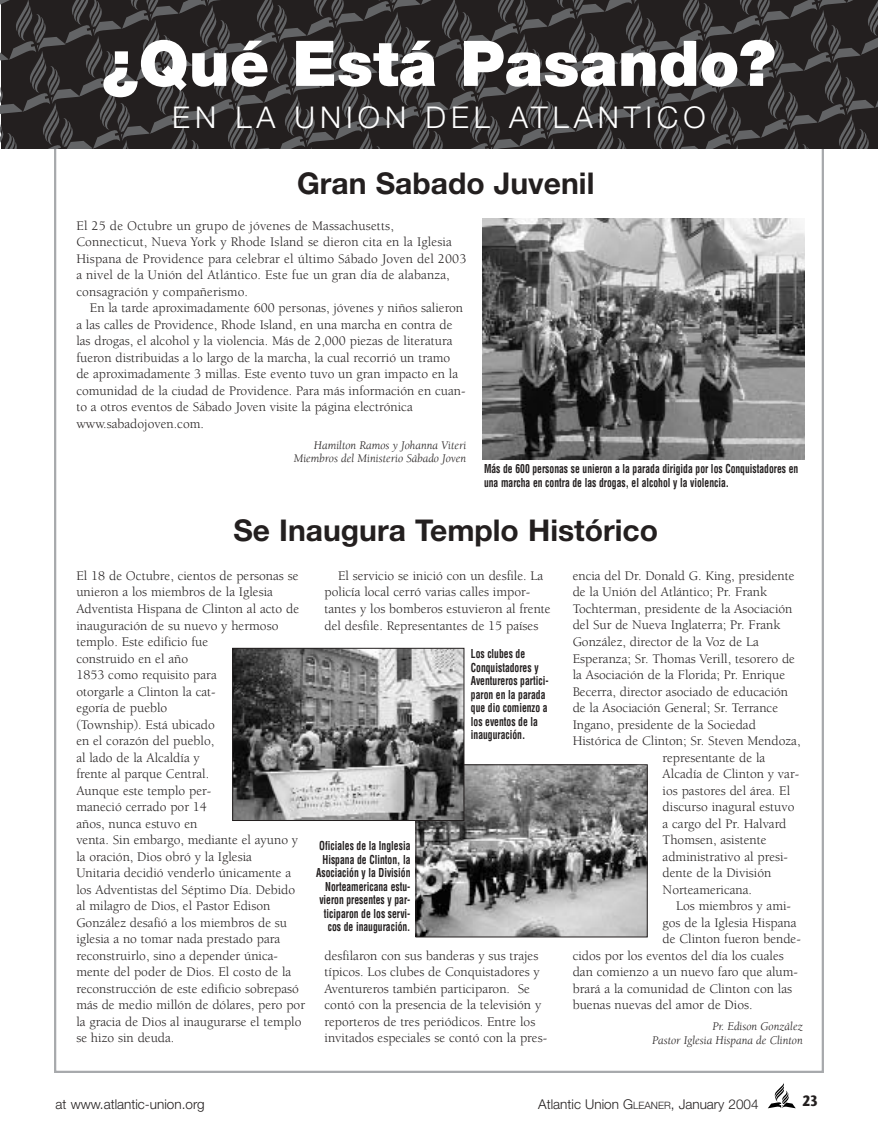
<style>
.page{position:relative;width:878px;height:1148px;background:#fff}
.page>*{position:absolute;margin:0;border:0;box-sizing:border-box;transform-origin:0 0}
.t1{font:900 63px "Helvetica Neue";color:#fff}
.t2{font:700 30px "Helvetica Neue";color:#231f1f}
.t3{font:300 30px "Helvetica Neue";letter-spacing:.165em;color:#fff}
.t4{font:700 15px "Stone Sans";color:#231f1f;scale:.8 1}
.t5{font:13.5px/16.5px "Berkeley";color:#231f1f}
.t6{font:300 13.5px "Helvetica Neue";color:#231f1f}
.t7{font:700 condensed 12px/13.5px "Helvetica";color:#231f1f;scale:.8 1}
.t8{font:italic 12px/13.5px "Berkeley";color:#231f1f;text-align:right}
.s1{font-size:10.2px}
</style>
<div class="page">
<svg style="left:768px;top:1083px;width:27px;height:25px"></svg>
<svg style="left:1px;top:0;width:877px;height:148px;background:#322f2f"></svg>
<img style="left:482px;top:219px;width:322px;height:240px">
<img style="left:417px;top:766px;width:228px;height:169px">
<div style="left:415px;top:764px;width:232px;height:173px;border:1px solid #231f1f"></div>
<img style="left:234px;top:650px;width:228px;height:169px">
<div style="left:232px;top:648px;width:232px;height:173px;border:1px solid #231f1f"></div>
<h1 class="t1" style="left:102px;top:41px;width:674px">¿Qué Está Pasando?</h1>
<h2 class="t3" style="left:172px;top:106px;width:535px">EN LA UNION DEL ATLANTICO</h2>
<h2 class="t2" style="left:297px;top:173px;width:299px">Gran Sabado Juvenil</h2>
<p class="t5" style="left:76px;top:218px;width:391px">El 25 de Octubre un grupo de jóvenes de Massachusetts, Connecticut, Nueva York y Rhode Island se dieron cita en la Iglesia Hispana de Providence para celebrar el último Sábado Joven del 2003 a nivel de la Unión del Atlántico. Este fue un gran día de alabanza, consagración y compañerismo.</p>
<p class="t5" style="left:76px;top:301px;width:390px;text-indent:14px">En la tarde aproximadamente 600 personas, jóvenes y niños salieron a las calles de Providence, Rhode Island, en una marcha en contra de las drogas, el alcohol y la violencia. Más de 2,000 piezas de literatura fueron distribuidas a lo largo de la marcha, la cual recorrió un tramo de aproximadamente 3 millas. Este evento tuvo un gran impacto en la comunidad de la ciudad de Providence. Para más información en cuan&shy;to a otros eventos de Sábado Joven visite la página electrónica www.sabadojoven.com.</p>
<p class="t8" style="left:294px;top:439px;width:174px">Hamilton Ramos y Johanna Viteri<br>Miembros del Ministerio Sábado Joven</p>
<p class="t7" style="left:484px;top:463px;width:394px">Más de 600 personas se unieron a la parada dirigida por los Conquistadores en una marcha en contra de las drogas, el alcohol y la violencia.</p>
<h2 class="t2" style="left:233px;top:520px;width:426px">Se Inaugura Templo Histórico</h2>
<p class="t5" style="left:76px;top:568px;width:230px">El 18 de Octubre, cientos de personas se unieron a los miembros de la Iglesia<br>Adventista Hispana de Clinton al acto de inauguración de su nuevo y hermoso templo. Este edificio fue<br>construido en el año<br>1853 como requisito para<br>otorgarle a Clinton la cat-<br>egoría de pueblo<br>(Township). Está ubicado<br>en el corazón del pueblo,<br>al lado de la Alcaldía y<br>frente al parque Central.<br>Aunque este templo per-<br>maneció cerrado por 14<br>años, nunca estuvo en<br>venta. Sin embargo, mediante el ayuno y la oración, Dios obró y la Iglesia<br>Unitaria decidió venderlo únicamente a los Adventistas del Séptimo Día. Debido al milagro de Dios, el Pastor Edison<br>González desafió a los miembros de su iglesia a no tomar nada prestado para reconstruirlo, sino a depender única&shy;mente del poder de Dios. El costo de la reconstrucción de este edificio sobrepasó más de medio millón de dólares, pero por la gracia de Dios al inaugurarse el templo se hizo sin deuda.</p>
<p class="t5" style="left:324px;top:568px;width:228px;text-indent:14px">El servicio se inició con un desfile. La policía local cerró varias calles impor&shy;tantes y los bomberos estuvieron al frente del desfile. Representantes de 15 países</p>
<p class="t7" style="left:471px;top:648px;width:99px">Los clubes de<br>Conquistadores y<br>Aventureros partici&shy;paron en la parada que dio comienzo a los eventos de la inauguración.</p>
<p class="t7" style="left:316px;top:840px;width:119px;text-align:right">Oficiales de la Inglesia<br>Hispana de Clinton, la<br>Asociación y la División<br>Norteamericana estu&shy;vieron presentes y par&shy;ticiparon de los servi&shy;cos de inauguración.</p>
<p class="t5" style="left:324px;top:948px;width:224px">desfilaron con sus banderas y sus trajes típicos. Los clubes de Conquistadores y Aventureros también participaron. Se contó con la presencia de la televisión y reporteros de tres periódicos. Entre los invitados especiales se contó con la pres-</p>
<p class="t5" style="left:572px;top:568px;width:223px">encia del Dr. Donald G. King, presidente</p>
<p class="t5" style="left:572px;top:585px;width:196px">de la Unión del Atlántico; Pr. Frank</p>
<p class="t5" style="left:572px;top:601px;width:221px">Tochterman, presidente de la Asociación</p>
<p class="t5" style="left:572px;top:618px;width:209px">del Sur de Nueva Inglaterra; Pr. Frank</p>
<p class="t5" style="left:572px;top:634px;width:188px">González, director de la Voz de La</p>
<p class="t5" style="left:572px;top:651px;width:224px">Esperanza; Sr. Thomas Verill, tesorero de</p>
<p class="t5" style="left:572px;top:667px;width:214px">la Asociación de la Florida; Pr. Enrique</p>
<p class="t5" style="left:572px;top:684px;width:217px">Becerra, director asociado de educación</p>
<p class="t5" style="left:572px;top:700px;width:207px">de la Asociación General; Sr. Terrance</p>
<p class="t5" style="left:572px;top:717px;width:185px">Ingano, presidente de la Sociedad</p>
<p class="t5" style="left:572px;top:733px;width:229px">Histórica de Clinton; Sr. Steven Mendoza,</p>
<p class="t5" style="left:662px;top:750px;width:104px">representante de la</p>
<p class="t5" style="left:662px;top:766px;width:138px">Alcadía de Clinton y var-</p>
<p class="t5" style="left:662px;top:783px;width:129px">ios pastores del área. El</p>
<p class="t5" style="left:662px;top:799px;width:133px">discurso inagural estuvo</p>
<p class="t5" style="left:662px;top:816px;width:125px">a cargo del Pr. Halvard</p>
<p class="t5" style="left:662px;top:832px;width:105px">Thomsen, asistente</p>
<p class="t5" style="left:662px;top:849px;width:127px">administrativo al presi-</p>
<p class="t5" style="left:662px;top:865px;width:110px">dente de la División</p>
<p class="t5" style="left:662px;top:882px;width:91px">Norteamericana.</p>
<p class="t5" style="left:676px;top:898px;width:116px">Los miembros y ami-</p>
<p class="t5" style="left:662px;top:915px;width:135px">gos de la Iglesia Hispana</p>
<p class="t5" style="left:662px;top:931px;width:140px">de Clinton fueron bende-</p>
<p class="t5" style="left:572px;top:948px;width:213px">cidos por los eventos del día los cuales</p>
<p class="t5" style="left:572px;top:964px;width:227px">dan comienzo a un nuevo faro que alum-</p>
<p class="t5" style="left:572px;top:981px;width:221px">brará a la comunidad de Clinton con las</p>
<p class="t5" style="left:572px;top:997px;width:181px">buenas nuevas del amor de Dios.</p>
<p class="t8" style="left:652px;top:1020px;width:152px">Pr. Edison González<br>Pastor Iglesia Hispana de Clinton</p>
<p class="t6" style="left:56px;top:1099px;width:151px">at www.atlantic-union.org</p>
<p class="t6" style="left:538px;top:1099px;width:222px">Atlantic Union G<span class="s1">LEANER</span>, January 2004</p>
<p class="t4" style="left:802px;top:1094px;width:20px">23</p>
</div>
